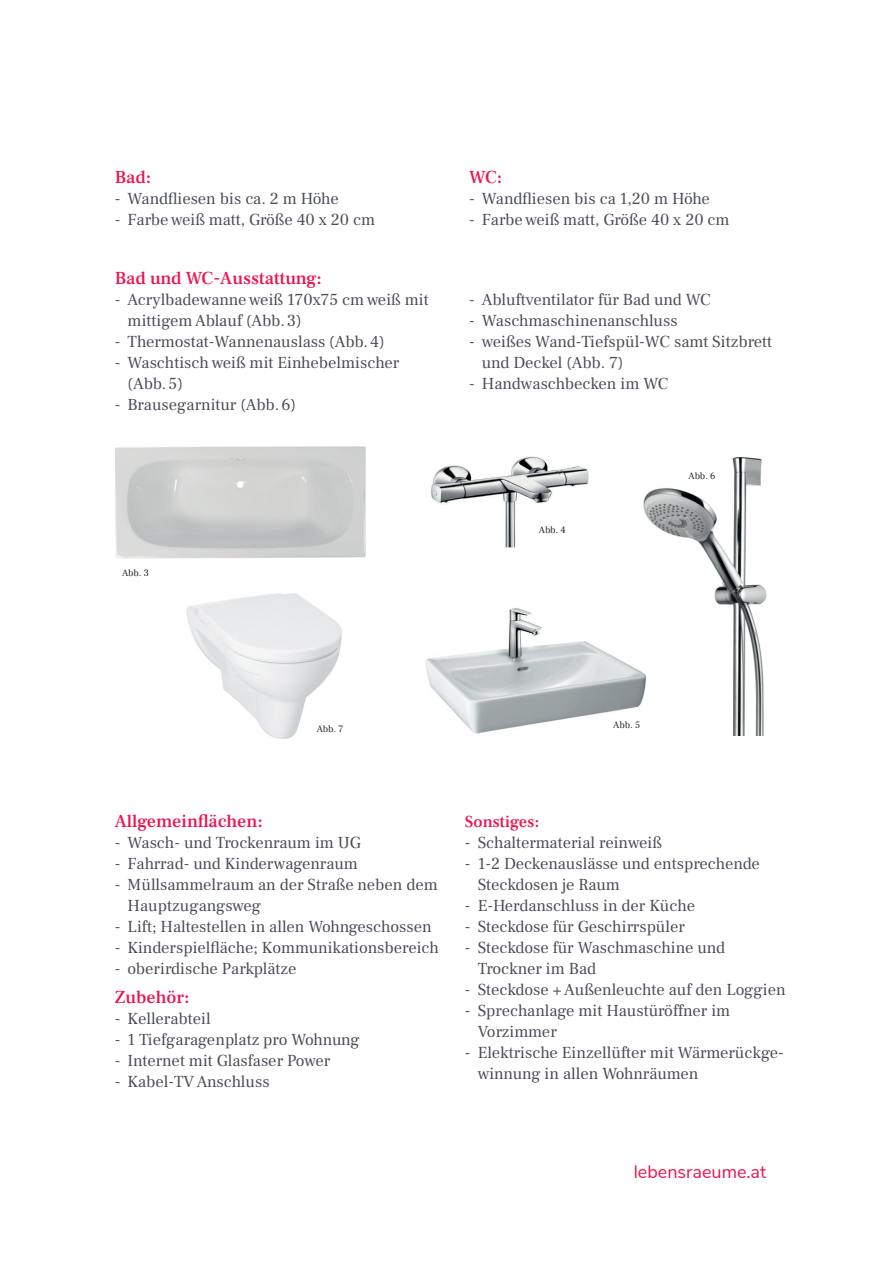
<style>
.page{position:relative;width:893px;height:1263px;background:#fff}
.page>*{position:absolute;margin:0;border:0;box-sizing:border-box;transform-origin:0 0}
.t1{font:500 18px "Frank Ruhl Libre";color:#ed1450}
.t2{font:18px "Nunito Sans";color:#ed1450}
.t3{font:16.5px/21px "Frank Ruhl Libre";color:#494c57}
.t4{font:500 16.5px "Frank Ruhl Libre";color:#ed1450}
.t5{font:9.6px "Frank Ruhl Libre";letter-spacing:-.01em;color:#231f20}
</style>
<div class="page">
<img style="left:643px;top:457px;width:124px;height:278px">
<img style="left:425px;top:601px;width:226px;height:134px">
<img style="left:431px;top:456px;width:158px;height:92px">
<img style="left:187px;top:594px;width:154px;height:145px">
<img style="left:115px;top:446px;width:251px;height:113px">
<p class="t1" style="left:115px;top:166px;width:38px">Bad:</p>
<p class="t3" style="left:115px;top:188px;width:225px">- Wandfliesen bis ca. 2 m Höhe</p>
<p class="t3" style="left:115px;top:209px;width:262px">- Farbe weiß matt, Größe 40 x 20 cm</p>
<p class="t1" style="left:115px;top:267px;width:209px">Bad und WC-Ausstattung:</p>
<p class="t3" style="left:128px;top:289px;width:303px;text-indent:-13px">- Acrylbadewanne weiß 170x75 cm weiß mit mittigem Ablauf (Abb.3)</p>
<p class="t3" style="left:115px;top:331px;width:271px">- Thermostat-Wannenauslass (Abb.4)</p>
<p class="t3" style="left:128px;top:352px;width:273px;text-indent:-13px">- Waschtisch weiß mit Einhebelmischer (Abb.5)</p>
<p class="t3" style="left:115px;top:394px;width:183px">- Brausegarnitur (Abb.6)</p>
<p class="t5" style="left:122px;top:567px;width:29px">Abb. 3</p>
<p class="t1" style="left:469px;top:166px;width:35px">WC:</p>
<p class="t3" style="left:469px;top:188px;width:242px">- Wandfliesen bis ca 1,20 m Höhe</p>
<p class="t3" style="left:469px;top:209px;width:262px">- Farbe weiß matt, Größe 40 x 20 cm</p>
<p class="t3" style="left:469px;top:289px;width:243px">- Abluftventilator für Bad und WC</p>
<p class="t3" style="left:469px;top:310px;width:210px">- Waschmaschinenanschluss</p>
<p class="t3" style="left:482px;top:331px;width:292px;text-indent:-13px">- weißes Wand-Tiefspül-WC samt Sitzbrett und Deckel (Abb. 7)</p>
<p class="t3" style="left:469px;top:373px;width:201px">- Handwaschbecken im WC</p>
<p class="t5" style="left:539px;top:524px;width:28px">Abb. 4</p>
<p class="t5" style="left:688px;top:470px;width:29px">Abb. 6</p>
<p class="t5" style="left:317px;top:723px;width:28px">Abb. 7</p>
<p class="t5" style="left:613px;top:719px;width:28px">Abb. 5</p>
<p class="t1" style="left:115px;top:810px;width:150px">Allgemeinflächen:</p>
<p class="t3" style="left:115px;top:832px;width:247px">- Wasch- und Trockenraum im UG</p>
<p class="t3" style="left:115px;top:853px;width:245px">- Fahrrad- und Kinderwagenraum</p>
<p class="t3" style="left:128px;top:874px;width:312px;text-indent:-13px">- Müllsammelraum an der Straße neben dem<br>Hauptzugangsweg</p>
<p class="t3" style="left:115px;top:916px;width:318px">- Lift; Haltestellen in allen Wohngeschossen</p>
<p class="t3" style="left:115px;top:937px;width:326px">- Kinderspielfläche; Kommunikationsbereich</p>
<p class="t3" style="left:115px;top:958px;width:183px">- oberirdische Parkplätze</p>
<p class="t1" style="left:115px;top:986px;width:76px">Zubehör:</p>
<p class="t3" style="left:115px;top:1008px;width:97px">- Kellerabteil</p>
<p class="t3" style="left:115px;top:1029px;width:246px">- 1 Tiefgaragenplatz pro Wohnung</p>
<p class="t3" style="left:115px;top:1050px;width:217px">- Internet mit Glasfaser Power</p>
<p class="t3" style="left:115px;top:1071px;width:156px">- Kabel-TV Anschluss</p>
<p class="t4" style="left:465px;top:811px;width:76px">Sonstiges:</p>
<p class="t3" style="left:465px;top:832px;width:199px">- Schaltermaterial reinweiß</p>
<p class="t3" style="left:478px;top:853px;width:284px;text-indent:-13px">- 1-2 Deckenauslässe und entsprechende<br>Steckdosen je Raum</p>
<p class="t3" style="left:465px;top:895px;width:232px">- E-Herdanschluss in der Küche</p>
<p class="t3" style="left:465px;top:916px;width:221px">- Steckdose für Geschirrspüler</p>
<p class="t3" style="left:478px;top:937px;width:249px;text-indent:-13px">- Steckdose für Waschmaschine und<br>Trockner im Bad</p>
<p class="t3" style="left:465px;top:979px;width:322px">- Steckdose + Außenleuchte auf den Loggien</p>
<p class="t3" style="left:478px;top:1000px;width:254px;text-indent:-13px">- Sprechanlage mit Haustüröffner im<br>Vorzimmer</p>
<p class="t3" style="left:478px;top:1042px;width:308px;text-indent:-13px">- Elektrische Einzellüfter mit Wärmerückge&shy;winnung in allen Wohnräumen</p>
<p class="t2" style="left:634px;top:1158px;width:134px">lebensraeume.at</p>
</div>
